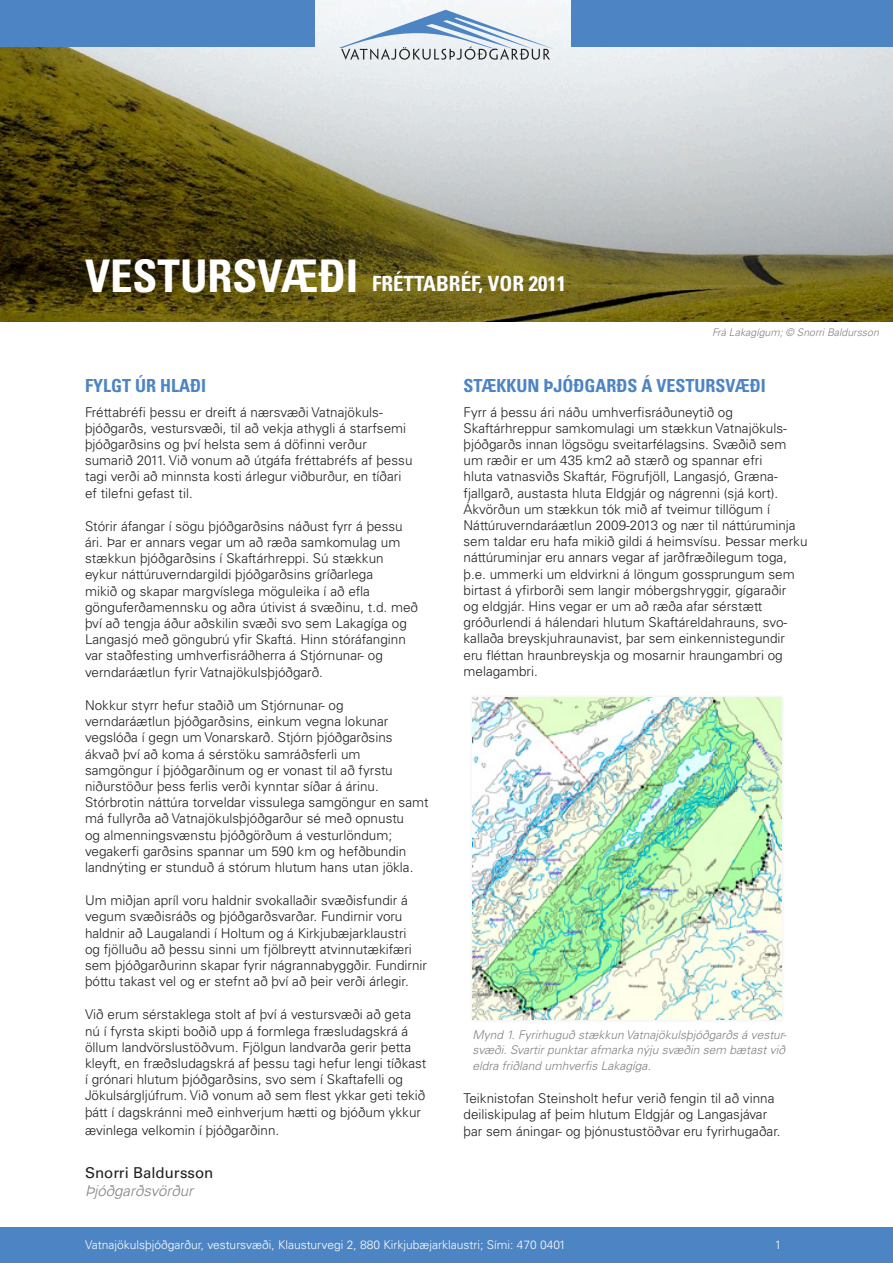
<style>
.page{position:relative;width:893px;height:1263px;background:#fff}
.page>*{position:absolute;margin:0;border:0;box-sizing:border-box;transform-origin:0 0}
.t1{font:700 condensed 21px "Univers LT Std";color:#fff}
.t2{font:700 condensed 18px "Univers LT Std";color:#4d84c4}
.t3{font:15px "Univers LT Std";color:#231f20}
.t4{font:italic 300 15px "Univers LT Std";color:#808285}
.t5{font:300 13.5px/16.2px "Univers LT Std";color:#231f20}
.t6{font:italic 300 12px/14.4px "Univers LT Std";color:#808285}
.t7{font:300 12px "Univers LT Std";color:#fff}
.t8{font:italic 300 10.5px "Univers LT Std";color:#808285}
.s1{font-size:45px}
</style>
<div class="page">
<img style="left:0;top:0;width:893px;height:322px">
<svg style="left:339px;top:10px;width:215px;height:50px"></svg>
<div style="left:0;top:0;width:315px;height:47px;background:#4d84c4"></div>
<div style="left:571px;top:0;width:322px;height:47px;background:#4d84c4"></div>
<div style="left:469px;top:694px;width:316px;height:329px;background:#fafafa"></div>
<img style="left:472px;top:697px;width:310px;height:323px">
<div style="left:0;top:1227px;width:893px;height:36px;background:#4d84c4"></div>
<h1 class="t1" style="left:85px;top:271px;width:482px"><span class="s1">VESTURSVÆÐI</span> FRÉTTABRÉF, VOR 2011</h1>
<p class="t8" style="left:712px;top:326px;width:168px">Frá Lakagígum; © Snorri Baldursson</p>
<h2 class="t2" style="left:85px;top:374px;width:122px">FYLGT ÚR HLAÐI</h2>
<p class="t5" style="left:85px;top:404px;width:329px">Fréttabréfi þessu er dreift á nærsvæði Vatnajökuls&shy;þjóðgarðs, vestursvæði, til að vekja athygli á starfsemi þjóðgarðsins og því helsta sem á döfinni verður sumarið 2011. Við vonum að útgáfa fréttabréfs af þessu tagi verði að minnsta kosti árlegur viðburður, en tíðari ef tilefni gefast til.</p>
<p class="t5" style="left:85px;top:518px;width:335px">Stórir áfangar í sögu þjóðgarðsins náðust fyrr á þessu ári. Þar er annars vegar um að ræða samkomulag um stækkun þjóðgarðsins í Skaftárhreppi. Sú stækkun eykur náttúruverndargildi þjóðgarðsins gríðarlega<br>mikið og skapar margvíslega möguleika í að efla gönguferðamennsku og aðra útivist á svæðinu, t.d. með því að tengja áður aðskilin svæði svo sem Lakagíga og Langasjó með göngubrú yfir Skaftá. Hinn stóráfanginn var staðfesting umhverfisráðherra á Stjórnunar- og verndaráætlun fyrir Vatnajökulsþjóðgarð.</p>
<p class="t5" style="left:85px;top:697px;width:345px">Nokkur styrr hefur staðið um Stjórnunar- og verndaráætlun þjóðgarðsins, einkum vegna lokunar vegslóða í gegn um Vonarskarð. Stjórn þjóðgarðsins ákvað því að koma á sérstöku samráðsferli um samgöngur í þjóðgarðinum og er vonast til að fyrstu niðurstöður þess ferlis verði kynntar síðar á árinu.<br>Stórbrotin náttúra torveldar vissulega samgöngur en samt má fullyrða að Vatnajökulsþjóðgarður sé með opnustu<br>og almenningsvænstu þjóðgörðum á vesturlöndum; vegakerfi garðsins spannar um 590 km og hefðbundin landnýting er stunduð á stórum hlutum hans utan jökla.</p>
<p class="t5" style="left:85px;top:892px;width:344px">Um miðjan apríl voru haldnir svokallaðir svæðisfundir á vegum svæðisráðs og þjóðgarðsvarðar. Fundirnir voru haldnir að Laugalandi í Holtum og á Kirkjubæjarklaustri<br>og fjölluðu að þessu sinni um fjölbreytt atvinnutækifæri sem þjóðgarðurinn skapar fyrir nágrannabyggðir. Fundirnir þóttu takast vel og er stefnt að því að þeir verði árlegir.</p>
<p class="t5" style="left:85px;top:1006px;width:343px">Við erum sérstaklega stolt af því á vestursvæði að geta nú í fyrsta skipti boðið upp á formlega fræsludagskrá á öllum landvörslustöðvum. Fjölgun landvarða gerir þetta kleyft, en fræðsludagskrá af þessu tagi hefur lengi tíðkast í grónari hlutum þjóðgarðsins, svo sem í Skaftafelli og Jökulsárgljúfrum. Við vonum að sem flest ykkar geti tekið þátt í dagskránni með einhverjum hætti og bjóðum ykkur</p>
<p class="t5" style="left:85px;top:1122px;width:196px">ævinlega velkomin í þjóðgarðinn.</p>
<p class="t3" style="left:85px;top:1164px;width:130px">Snorri Baldursson</p>
<p class="t4" style="left:85px;top:1182px;width:110px">Þjóðgarðsvörður</p>
<h2 class="t2" style="left:463px;top:374px;width:304px">STÆKKUN ÞJÓÐGARÐS Á VESTURSVÆÐI</h2>
<p class="t5" style="left:463px;top:404px;width:345px">Fyrr á þessu ári náðu umhverfisráðuneytið og Skaftárhreppur samkomulagi um stækkun Vatnajökuls&shy;þjóðgarðs innan lögsögu sveitarfélagsins. Svæðið sem um ræðir er um 435 km2 að stærð og spannar efri<br>hluta vatnasviðs Skaftár, Fögrufjöll, Langasjó, Græna&shy;fjallgarð, austasta hluta Eldgjár og nágrenni (sjá kort).<br>Ákvörðun um stækkun tók mið af tveimur tillögum í Náttúruverndaráætlun 2009-2013 og nær til náttúruminja sem taldar eru hafa mikið gildi á heimsvísu. Þessar merku náttúruminjar eru annars vegar af jarðfræðilegum toga, þ.e. ummerki um eldvirkni á löngum gossprungum sem birtast á yfirborði sem langir móbergshryggir, gígaraðir<br>og eldgjár. Hins vegar er um að ræða afar sérstætt gróðurlendi á hálendari hlutum Skaftáreldahrauns, svo&shy;kallaða breyskjuhraunavist, þar sem einkennistegundir eru fléttan hraunbreyskja og mosarnir hraungambri og melagambri.</p>
<p class="t6" style="left:472px;top:1028px;width:315px">Mynd 1. Fyrirhuguð stækkun Vatnajökulsþjóðgarðs á vestur&shy;svæði. Svartir punktar afmarka nýju svæðin sem bætast við</p>
<p class="t6" style="left:472px;top:1059px;width:180px">eldra friðland umhverfis Lakagíga.</p>
<p class="t5" style="left:463px;top:1090px;width:319px">Teiknistofan Steinsholt hefur verið fengin til að vinna deiliskipulag af þeim hlutum Eldgjár og Langasjávar þar sem áningar- og þjónustustöðvar eru fyrirhugaðar.</p>
<p class="t7" style="left:85px;top:1237px;width:482px">Vatnajökulsþjóðgarður, vestursvæði, Klausturvegi 2, 880 Kirkjubæjarklaustri; Sími: 470 0401</p>
<p class="t7" style="left:775px;top:1237px;width:8px">1</p>
</div>
